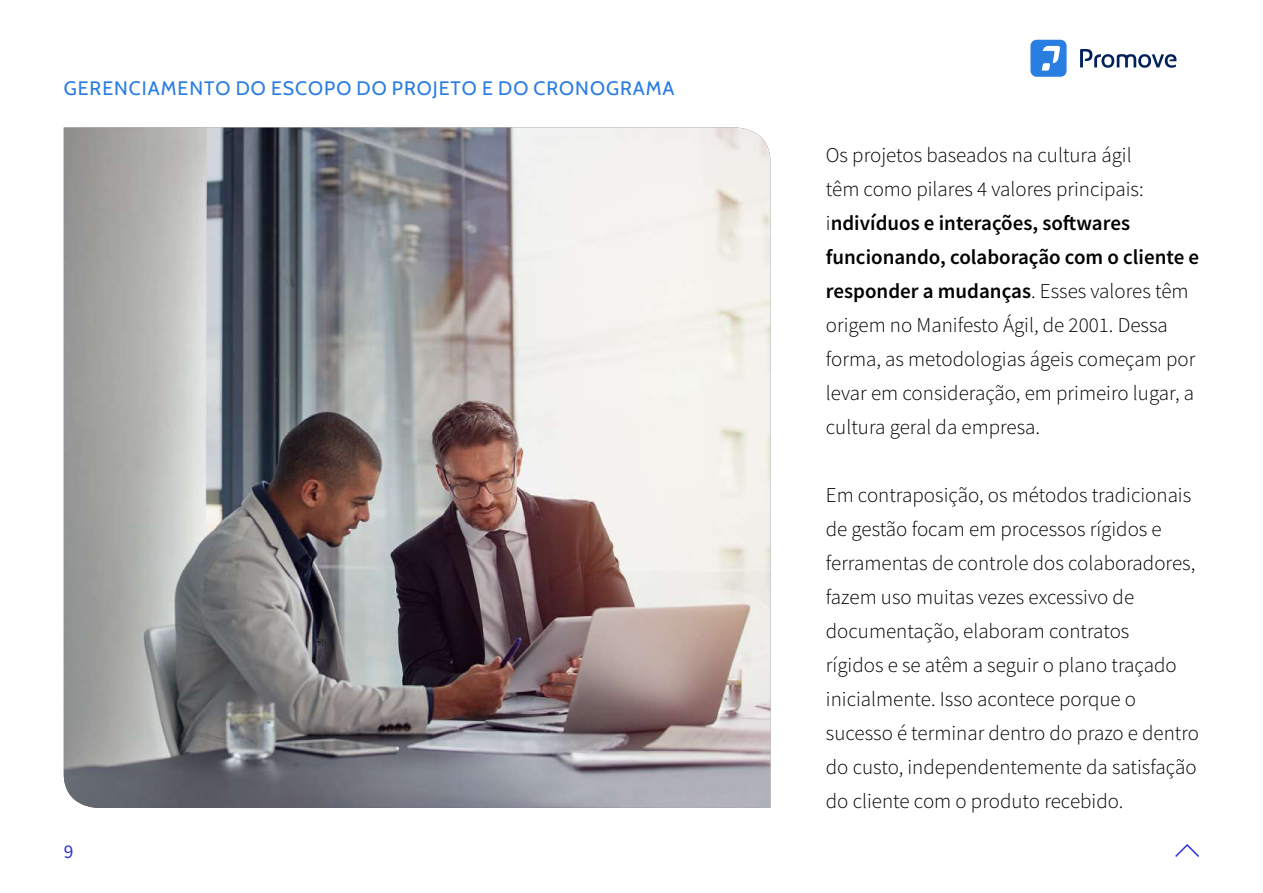
<style>
.page{position:relative;width:1263px;height:893px;background:#fff}
.page>*{position:absolute;margin:0;border:0;box-sizing:border-box;transform-origin:0 0}
.t1{font:300 21px/34px "Source Sans Pro";color:#000}
.t2{font:19.5px "Cabin";letter-spacing:.05em;color:#2a7de1}
.t3{font:19.5px "Source Sans Pro";color:#2d33d6}
.s1{font-weight:600}
</style>
<div class="page">
<svg style="left:1175px;top:844px;width:24px;height:13px"></svg>
<img style="left:64px;top:128px;width:706px;height:680px">
<img style="left:1030px;top:39px;width:147px;height:38px">
<p class="t2" style="left:64px;top:73px;width:612px">GERENCIAMENTO DO ESCOPO DO PROJETO E DO CRONOGRAMA</p>
<p class="t3" style="left:64px;top:839px;width:11px">9</p>
<p class="t1" style="left:826px;top:138px;width:375px">Os projetos baseados na cultura ágil<br>têm como pilares 4 valores principais: i<span class="s1">ndivíduos e interações, softwares funcionando, colaboração com o cliente e responder a mudanças</span>. Esses valores têm origem no Manifesto Ágil, de 2001. Dessa forma, as metodologias ágeis começam por levar em consideração, em primeiro lugar, a cultura geral da empresa.</p>
<p class="t1" style="left:826px;top:478px;width:375px">Em contraposição, os métodos tradicionais de gestão focam em processos rígidos e ferramentas de controle dos colaboradores, fazem uso muitas vezes excessivo de documentação, elaboram contratos<br>rígidos e se atêm a seguir o plano traçado inicialmente. Isso acontece porque o sucesso é terminar dentro do prazo e dentro do custo, independentemente da satisfação do cliente com o produto recebido.</p>
</div>
